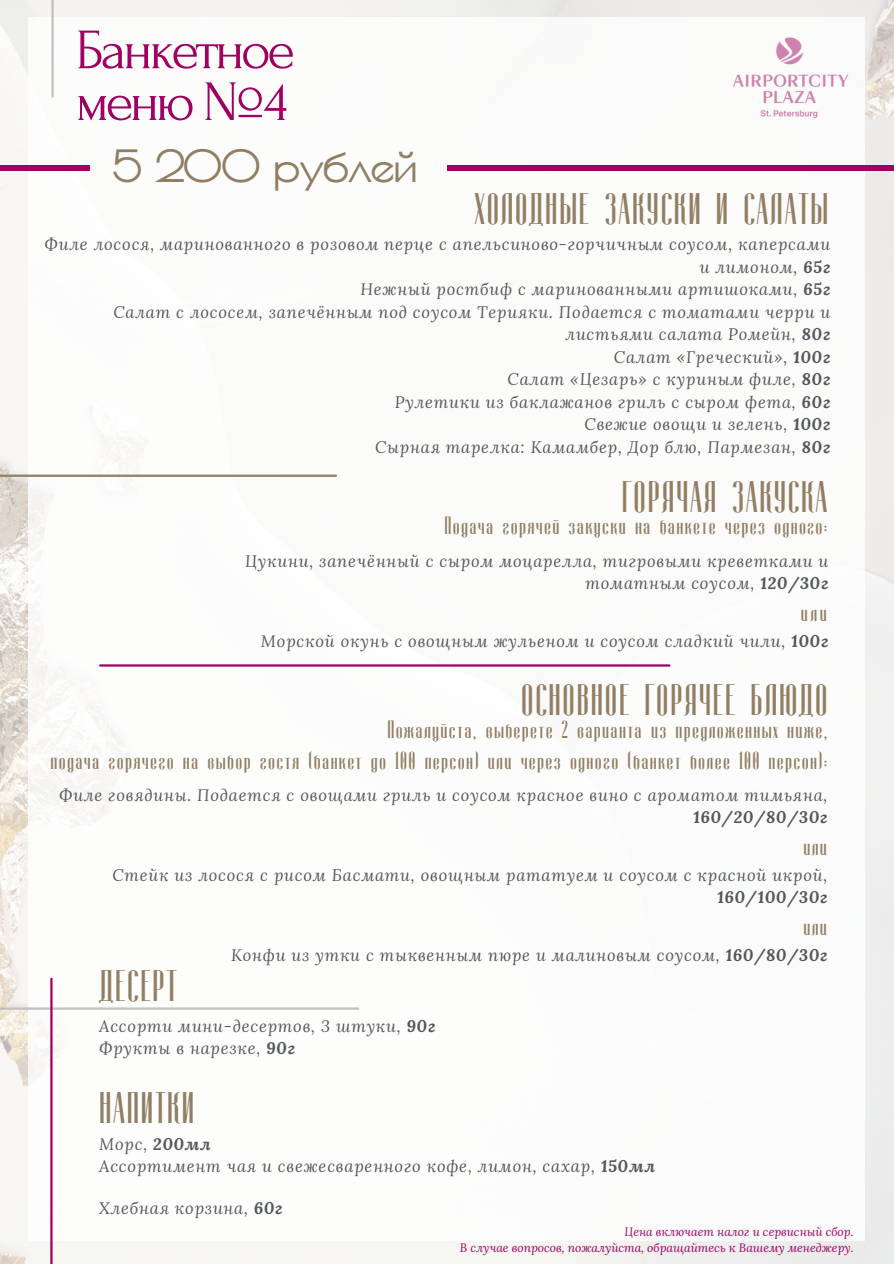
<style>
.page{position:relative;width:894px;height:1264px;background:#fff}
.page>*{position:absolute;margin:0;border:0;box-sizing:border-box;transform-origin:0 0}
.t1{font:57px "Forum";letter-spacing:-.06em;color:#a00062}
.t2{font:45px "Fontuna";letter-spacing:.04em;color:#917e63}
.t3{font:700 43.5px "Poiret One";letter-spacing:-.05em;color:#917e63}
.t4{font:25.5px "Fontuna";letter-spacing:.05em;color:#917e63}
.t5{font:italic 16.5px/22.5px "Lora";letter-spacing:.05em;color:#54585a;text-align:right}
.t6{font:italic 12px "Lora";color:#a00062}
.s1{font-weight:700}
</style>
<div class="page">
<img style="left:0;top:0;width:893px;height:1263px">
<div style="left:29px;top:17px;width:835px;height:1223px;background:#fff"></div>
<div style="left:446px;top:165px;width:447px;height:6px;background:#a00062"></div>
<div style="left:0;top:165px;width:89px;height:6px;background:#a00062"></div>
<hr style="left:51px;top:0;width:3px;height:96px;background:#c0c0c0">
<hr style="left:0;top:1007px;width:358px;height:2px;background:#c0c0c0">
<hr style="left:50px;top:978px;width:3px;height:285px;background:#a00062">
<hr style="left:0;top:474px;width:336px;height:3px;background:#917e63">
<hr style="left:100px;top:664px;width:569px;height:2px;background:#a00062">
<img style="left:732px;top:37px;width:117px;height:82px">
<p class="t1" style="left:76px;top:19px;width:221px">Банкетное</p>
<p class="t1" style="left:76px;top:71px;width:213px">меню №4</p>
<p class="t3" style="left:111px;top:140px;width:308px">5 200 рублей</p>
<p class="t2" style="left:474px;top:185px;width:355px">ХОЛОДНЫЕ ЗАКУСКИ И САЛАТЫ</p>
<p class="t5" style="left:45px;top:233px;width:787px">Филе лосося, маринованного в розовом перце с апельсиново-горчичным соусом, каперсами и лимоном, <span class="s1">65г</span></p>
<p class="t5" style="left:360px;top:278px;width:471px">Нежный ростбиф с маринованными артишоками, <span class="s1">65г</span></p>
<p class="t5" style="left:113px;top:300px;width:718px">Салат с лососем, запечённым под соусом Терияки. Подается с томатами черри и листьями салата Ромейн, <span class="s1">80г</span></p>
<p class="t5" style="left:613px;top:345px;width:218px">Салат «Греческий», <span class="s1">100г</span></p>
<p class="t5" style="left:507px;top:368px;width:324px">Салат «Цезарь» с куриным филе, <span class="s1">80г</span></p>
<p class="t5" style="left:395px;top:390px;width:437px">Рулетики из баклажанов гриль с сыром фета, <span class="s1">60г</span></p>
<p class="t5" style="left:584px;top:413px;width:247px">Свежие овощи и зелень, <span class="s1">100г</span></p>
<p class="t5" style="left:375px;top:435px;width:456px">Сырная тарелка: Камамбер, Дор блю, Пармезан, <span class="s1">80г</span></p>
<p class="t2" style="left:621px;top:474px;width:207px">ГОРЯЧАЯ ЗАКУСКА</p>
<p class="t4" style="left:444px;top:513px;width:384px">Подача горячей закуски на банкете через одного:</p>
<p class="t5" style="left:245px;top:549px;width:584px">Цукини, запечённый с сыром моцарелла, тигровыми креветками и</p>
<p class="t5" style="left:585px;top:571px;width:244px">томатным соусом, <span class="s1">120/30г</span></p>
<p class="t4" style="left:800px;top:599px;width:27px">или</p>
<p class="t5" style="left:261px;top:629px;width:568px">Морской окунь с овощным жульеном и соусом сладкий чили, <span class="s1">100г</span></p>
<p class="t2" style="left:521px;top:676px;width:307px">ОСНОВНОЕ ГОРЯЧЕЕ БЛЮДО</p>
<p class="t4" style="left:387px;top:716px;width:441px">Пожалуйста, выберете 2 варианта из предложенных ниже,</p>
<p class="t4" style="left:51px;top:747px;width:778px">подача горячего на выбор гостя (банкет до 100 персон) или через одного (банкет более 100 персон):</p>
<p class="t5" style="left:59px;top:783px;width:769px">Филе говядины. Подается с овощами гриль и соусом красное вино с ароматом тимьяна,<br><span class="s1">160/20/80/30г</span></p>
<p class="t4" style="left:803px;top:833px;width:25px">или</p>
<p class="t5" style="left:112px;top:863px;width:716px">Стейк из лосося с рисом Басмати, овощным рататуем и соусом с красной икрой,<br><span class="s1">160/100/30г</span></p>
<p class="t4" style="left:803px;top:913px;width:25px">или</p>
<p class="t5" style="left:231px;top:943px;width:597px">Конфи из утки с тыквенным пюре и малиновым соусом, <span class="s1">160/80/30г</span></p>
<p class="t2" style="left:99px;top:962px;width:79px">ДЕСЕРТ</p>
<p class="t5" style="left:99px;top:1014px;width:337px">Ассорти мини-десертов, 3 штуки, <span class="s1">90г</span></p>
<p class="t5" style="left:99px;top:1036px;width:197px">Фрукты в нарезке, <span class="s1">90г</span></p>
<p class="t2" style="left:99px;top:1085px;width:96px">НАПИТКИ</p>
<p class="t5" style="left:99px;top:1132px;width:113px">Морс, <span class="s1">200мл</span></p>
<p class="t5" style="left:99px;top:1154px;width:557px">Ассортимент чая и свежесваренного кофе, лимон, сахар, <span class="s1">150мл</span></p>
<p class="t5" style="left:99px;top:1196px;width:185px">Хлебная корзина, <span class="s1">60г</span></p>
<p class="t6" style="left:624px;top:1223px;width:230px">Цена включает налог и сервисный сбор.</p>
<p class="t6" style="left:460px;top:1239px;width:395px">В случае вопросов, пожалуйста, обращайтесь к Вашему менеджеру.</p>
</div>
